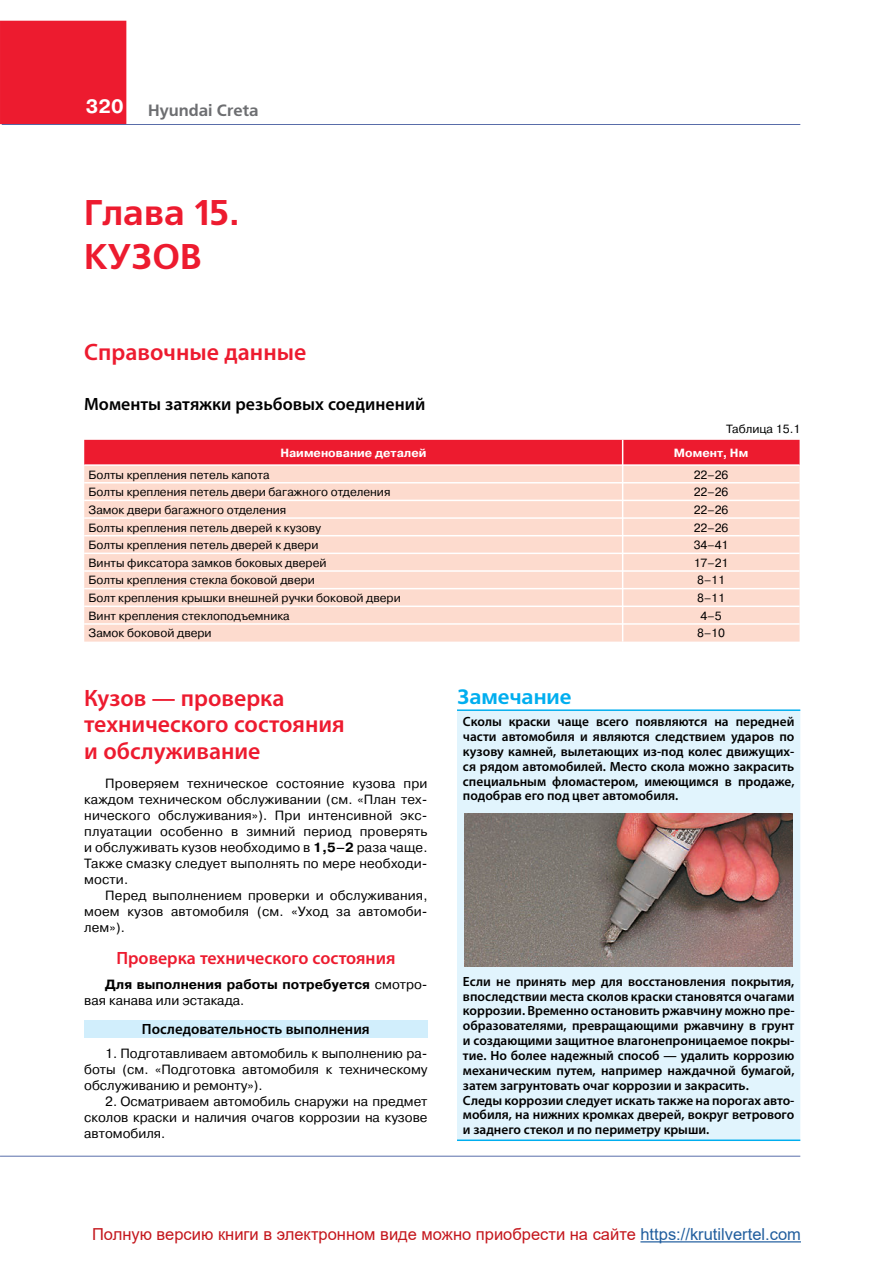
<style>
.page{position:relative;width:893px;height:1263px;background:#fff}
.page>*{position:absolute;margin:0;border:0;box-sizing:border-box;transform-origin:0 0}
.t1{font:700 35.7px/44.5px "Free Set C";color:#ed1b2f}
.t2{font:600 23.7px/26.7px "Myriad Pro";color:#ed1b2f}
.t3{font:700 20.85px "Free Set C";color:#00aeef}
.t4{font:700 19.35px "Pragmatica C";color:#fff}
.t5{font:600 17.85px "Myriad Pro";color:#000}
.t6{font:600 17.85px "Myriad Pro";color:#ed1b2f}
.t7{font:16.5px "Arial";color:#c4161c}
.t8{font:700 16.35px "Free Set C";color:#6d6e71}
.t9{font:600 14.85px "Myriad Pro";color:#000}
.t10{font:600 13.35px/14.9px "Myriad Pro";color:#000;text-align:justify}
.t11{font:13.35px/16px "Pragmatica C";color:#000;text-align:justify}
.t12{font:700 13.35px/16px "Pragmatica C";color:#000}
.t13{font:11.85px "Pragmatica C";color:#000}
.t14{font:700 11.85px "Pragmatica C";color:#fff}
.s1{font-weight:700}
.s2{font-weight:400}
.s3{color:#215e9e}
</style>
<div class="page">
<div style="left:0;top:21px;width:126px;height:103px;background:#ed1b2f"></div>
<hr style="left:2px;top:124px;width:798px;height:1px;background:#25408f">
<hr style="left:0;top:1156px;width:800px;height:1px;background:#25408f">
<div style="left:84px;top:1020px;width:344px;height:18px;background:#d1eefc"></div>
<div style="left:457px;top:711px;width:343px;height:428px;background:#e1f4fd"></div>
<hr style="left:457px;top:709px;width:343px;height:2px;background:#00aeef">
<hr style="left:457px;top:1139px;width:343px;height:2px;background:#00aeef">
<img style="left:465px;top:813px;width:328px;height:153px">
<svg style="left:84px;top:440px;width:716px;height:202px;background:#fbc6be"></svg>
<hr style="left:640px;top:1241px;width:161px;height:1px;background:#215e9e">
<h3 class="t4" style="left:86px;top:96px;width:39px">320</h3>
<p class="t8" style="left:148px;top:101px;width:112px">Hyundai Creta</p>
<h1 class="t1" style="left:84px;top:191px;width:156px">Глава 15.<br>КУЗОВ</h1>
<h2 class="t2" style="left:84px;top:338px;width:224px">Справочные данные</h2>
<h3 class="t5" style="left:84px;top:393px;width:343px">Моменты затяжки резьбовых соединений</h3>
<p class="t13" style="left:726px;top:422px;width:76px">Таблица 15.1</p>
<p class="t14" style="left:280px;top:446px;width:148px">Наименование деталей</p>
<p class="t14" style="left:674px;top:446px;width:76px">Момент, Нм</p>
<p class="t13" style="left:88px;top:468px;width:183px">Болты крепления петель капота</p>
<p class="t13" style="left:694px;top:468px;width:36px">22–26</p>
<p class="t13" style="left:88px;top:485px;width:304px">Болты крепления петель двери багажного отделения</p>
<p class="t13" style="left:694px;top:485px;width:36px">22–26</p>
<p class="t13" style="left:88px;top:503px;width:199px">Замок двери багажного отделения</p>
<p class="t13" style="left:694px;top:503px;width:36px">22–26</p>
<p class="t13" style="left:88px;top:521px;width:234px">Болты крепления петель дверей к кузову</p>
<p class="t13" style="left:694px;top:521px;width:36px">22–26</p>
<p class="t13" style="left:88px;top:538px;width:232px">Болты крепления петель дверей к двери</p>
<p class="t13" style="left:694px;top:538px;width:36px">34–41</p>
<p class="t13" style="left:88px;top:556px;width:240px">Винты фиксатора замков боковых дверей</p>
<p class="t13" style="left:694px;top:556px;width:36px">17–21</p>
<p class="t13" style="left:88px;top:574px;width:228px">Болты крепления стекла боковой двери</p>
<p class="t13" style="left:697px;top:574px;width:29px">8–11</p>
<p class="t13" style="left:88px;top:591px;width:314px">Болт крепления крышки внешней ручки боковой двери</p>
<p class="t13" style="left:697px;top:591px;width:29px">8–11</p>
<p class="t13" style="left:88px;top:609px;width:203px">Винт крепления стеклоподъемника</p>
<p class="t13" style="left:701px;top:609px;width:22px">4–5</p>
<p class="t13" style="left:88px;top:627px;width:125px">Замок боковой двери</p>
<p class="t13" style="left:697px;top:627px;width:29px">8–10</p>
<h2 class="t2" style="left:84px;top:684px;width:262px">Кузов — проверка технического состояния и обслуживание</h2>
<p class="t11" style="left:84px;top:775px;width:345px;text-indent:21px">Проверяем техническое состояние кузова при каждом техническом обслуживании (см. «План тех&shy;нического обслуживания»). При интенсивной экс&shy;плуатации особенно в зимний период проверять и обслуживать кузов необходимо в <span class="s1">1,5–2</span> раза чаще.<br>Также смазку следует выполнять по мере необходи&shy;мости.</p>
<p class="t11" style="left:84px;top:887px;width:345px;text-indent:21px">Перед выполнением проверки и обслуживания, моем кузов автомобиля (см. «Уход за автомоби&shy;лем»).</p>
<h3 class="t6" style="left:116px;top:947px;width:280px">Проверка технического состояния</h3>
<p class="t12" style="left:84px;top:976px;width:345px;text-indent:21px">Для выполнения работы потребуется <span class="s2">смотро&shy;вая канава или эстакада.</span></p>
<p class="t9" style="left:142px;top:1019px;width:229px">Последовательность выполнения</p>
<p class="t11" style="left:84px;top:1045px;width:345px;text-indent:21px">1. Подготавливаем автомобиль к выполнению ра&shy;боты (см. «Подготовка автомобиля к техническому обслуживанию и ремонту»).</p>
<p class="t11" style="left:84px;top:1094px;width:345px;text-indent:21px">2. Осматриваем автомобиль снаружи на предмет сколов краски и наличия очагов коррозии на кузове автомобиля.</p>
<h3 class="t3" style="left:457px;top:684px;width:116px">Замечание</h3>
<p class="t10" style="left:463px;top:714px;width:333px">Сколы краски чаще всего появляются на передней части автомобиля и являются следствием ударов по кузову камней, вылетающих из-под колес движущих&shy;ся рядом автомобилей. Место скола можно закрасить специальным фломастером, имеющимся в продаже, подобрав его под цвет автомобиля.</p>
<p class="t10" style="left:463px;top:973px;width:333px;text-align:left">Если не принять мер для восстановления покрытия, впоследствии места сколов краски становятся очагами коррозии. Временно остановить ржавчину можно пре&shy;образователями, превращающими ржавчину в грунт и создающими защитное влагонепроницаемое покры&shy;тие. Но более надежный способ — удалить коррозию механическим путем, например наждачной бумагой, затем загрунтовать очаг коррозии и закрасить.<br>Следы коррозии следует искать также на порогах авто&shy;мобиля, на нижних кромках дверей, вокруг ветрового и заднего стекол и по периметру крыши.</p>
<p class="t7" style="left:92px;top:1223px;width:710px">Полную версию книги в электронном виде можно приобрести на сайте <span class="s3">https://krutilvertel.com</span></p>
</div>
